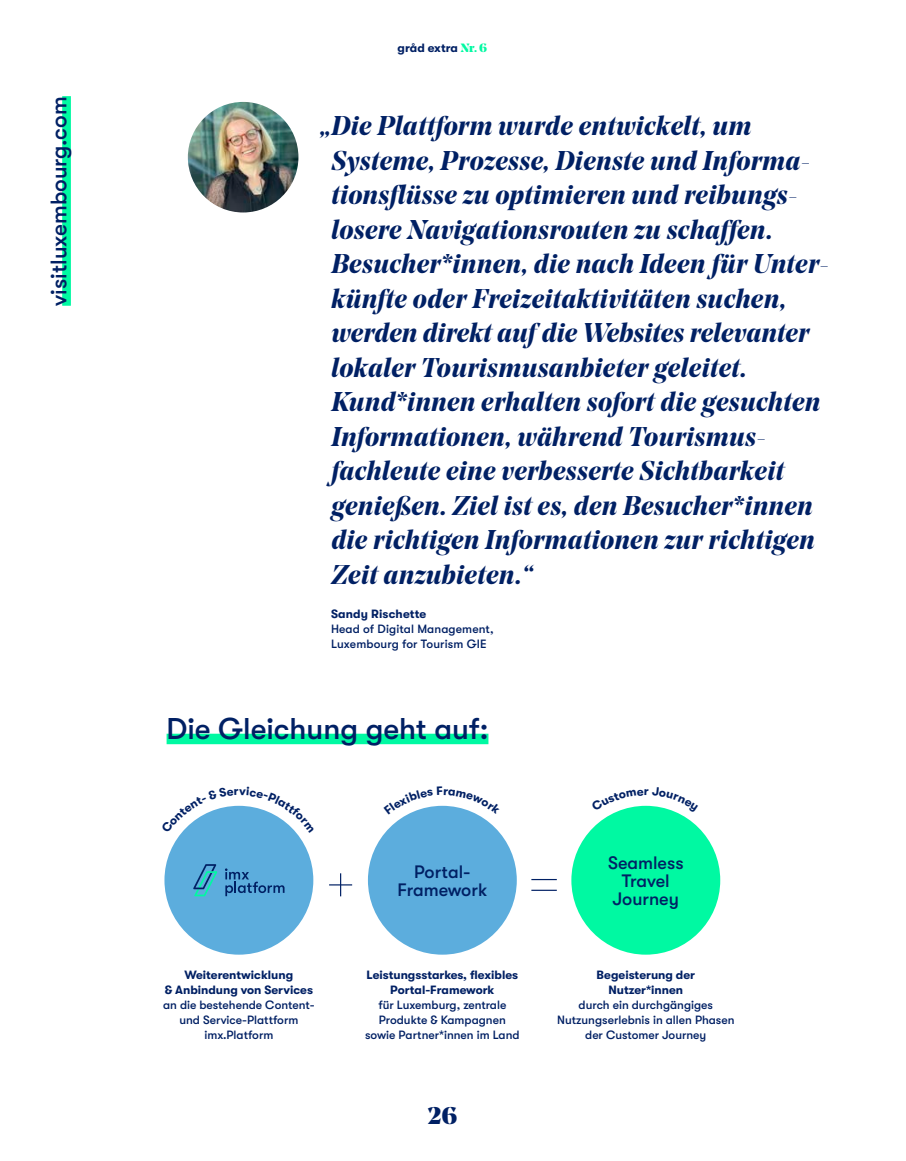
<style>
.page{position:relative;width:906px;height:1161px;background:#fff}
.page>*{position:absolute;margin:0;border:0;box-sizing:border-box;transform-origin:0 0}
.t1{font:200 60px "GT Walsheim";color:#002064}
.t2{font:500 30px "GT Walsheim";color:#002064}
.t3{font:italic 700 27px/34.5px "Noe Display";letter-spacing:.01em;color:#002064}
.t4{font:900 24px "Noe Display";color:#002064}
.t5{font:500 22.5px "GT Walsheim";color:#002064}
.t6{font:500 18px/18px "GT Walsheim";color:#002064;text-align:center}
.t7{font:500 12px/15px "GT Walsheim";color:#002064;text-align:center}
.t8{font:700 12px/15px "GT Walsheim";color:#002064;text-align:center}
.s1{font-family:"Noe Display";font-weight:900;color:#00f9a2}
</style>
<div class="page">
<div style="left:164px;top:806px;width:149px;height:148px;background:#5caddd;border-radius:50%"></div>
<svg style="left:225px;top:868px;width:59px;height:28px"></svg>
<svg style="left:193px;top:864px;width:24px;height:32px"></svg>
<div style="left:368px;top:806px;width:149px;height:148px;background:#5caddd;border-radius:50%"></div>
<div style="left:571px;top:806px;width:149px;height:148px;background:#00f9a2;border-radius:50%"></div>
<div style="left:62px;top:96px;width:9px;height:210px;background:#00f9a2"></div>
<div style="left:167px;top:734px;width:321px;height:10px;background:#00f9a2"></div>
<img style="left:188px;top:102px;width:110px;height:110px;border-radius:55px">
<svg style="left:181px;top:805px;width:116px;height:28px"></svg>
<svg style="left:408px;top:805px;width:68px;height:9px"></svg>
<svg style="left:614px;top:805px;width:64px;height:8px"></svg>
<p class="t5" style="left:46px;top:306px;width:211px;rotate:-90deg">visitluxembourg.com</p>
<p class="t8" style="left:397px;top:41px;width:91px">gråd extra <span class="s1">Nr. 6</span></p>
<p class="t3" style="left:331px;top:108px;width:499px;text-indent:-11px">„Die Plattform wurde entwickelt, um Systeme, Prozesse, Dienste und Informa&shy;tionsflüsse zu optimieren und reibungs&shy;losere Navigationsrouten zu schaffen.<br>Besucher*innen, die nach Ideen für Unter&shy;künfte oder Freizeitaktivitäten suchen, werden direkt auf die Websites relevanter lokaler Tourismusanbieter geleitet.<br>Kund*innen erhalten sofort die gesuchten Informationen, während Tourismus&shy;fachleute eine verbesserte Sichtbarkeit genießen. Ziel ist es, den Besucher*innen die richtigen Informationen zur richtigen Zeit anzubieten.“</p>
<p class="t8" style="left:331px;top:606px;width:97px">Sandy Rischette</p>
<p class="t7" style="left:331px;top:622px;width:164px;text-align:left">Head of Digital Management,<br>Luxembourg for Tourism GIE</p>
<p class="t2" style="left:167px;top:712px;width:323px">Die Gleichung geht auf:</p>
<p class="t6" style="left:397px;top:863px;width:91px">Portal-<br>Framework</p>
<p class="t6" style="left:608px;top:854px;width:77px">Seamless<br>Travel</p>
<h1 class="t1" style="left:325px;top:850px;width:32px">+</h1>
<h1 class="t1" style="left:528px;top:850px;width:34px">=</h1>
<p class="t6" style="left:612px;top:890px;width:68px">Journey</p>
<p class="t8" style="left:165px;top:967px;width:150px">Weiterentwicklung<br>&amp; Anbindung von Services</p>
<p class="t7" style="left:163px;top:997px;width:152px">an die bestehende Content&shy;und Service-Plattform imx.Platform</p>
<p class="t8" style="left:366px;top:967px;width:153px">Leistungsstarkes, flexibles<br>Portal-Framework</p>
<p class="t7" style="left:365px;top:997px;width:156px">für Luxemburg, zentrale<br>Produkte &amp; Kampagnen sowie Partner*innen im Land</p>
<p class="t8" style="left:596px;top:967px;width:100px">Begeisterung der<br>Nutzer*innen</p>
<p class="t7" style="left:557px;top:997px;width:179px">durch ein durchgängiges<br>Nutzungserlebnis in allen Phasen der Customer Journey</p>
<p class="t4" style="left:427px;top:1099px;width:31px">26</p>
</div>
